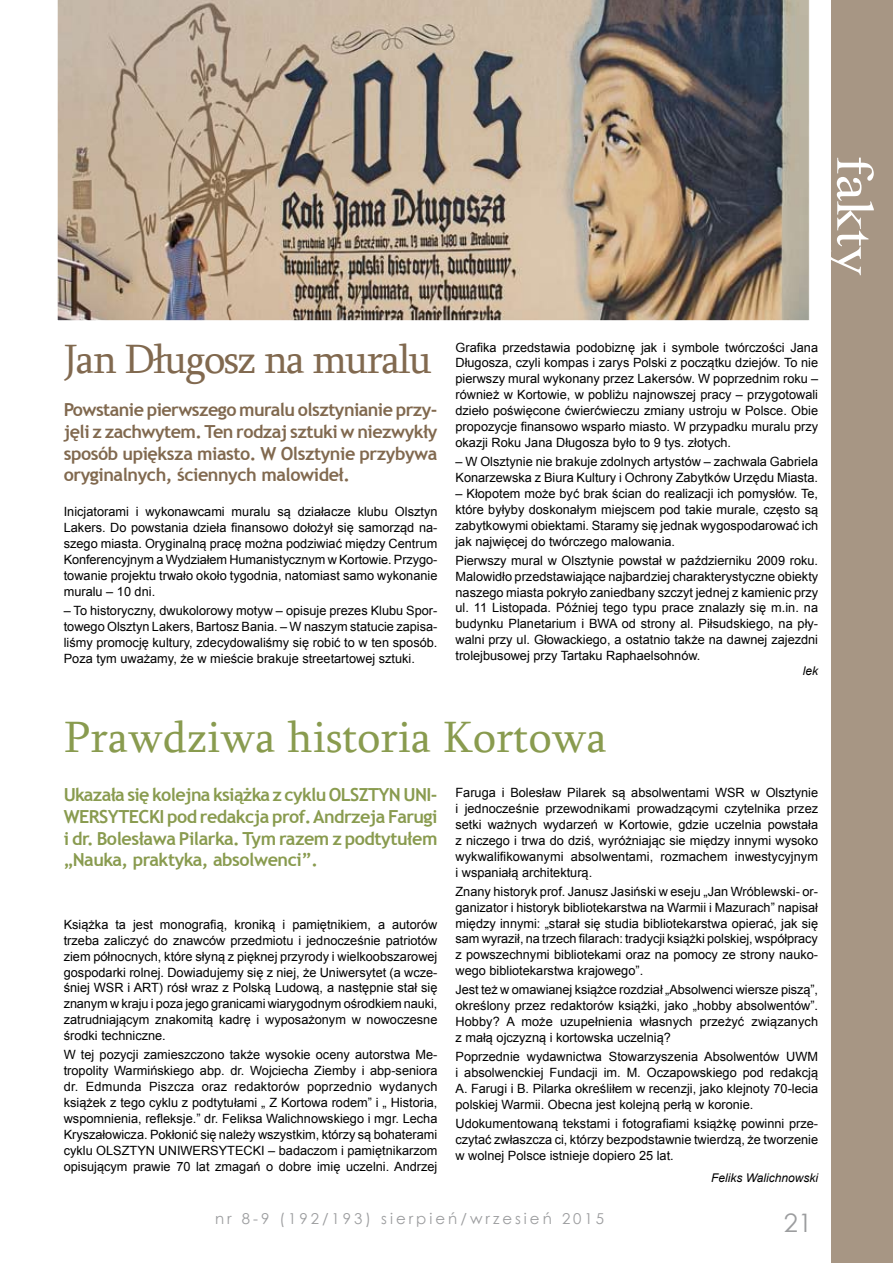
<style>
.page{position:relative;width:893px;height:1263px;background:#fff}
.page>*{position:absolute;margin:0;border:0;box-sizing:border-box;transform-origin:0 0}
.t1{font:52.65px "Times New Roman";color:#fff;scale:1.11 1}
.t2{font:45px "Sylfaen";letter-spacing:.005em;color:#899b4f}
.t3{font:42px "Sylfaen";letter-spacing:-.035em;color:#81694f}
.t4{font:25.5px "Century Gothic";color:#9c9d9f}
.t5{font:700 18px/21.6px "Trebuchet MS";letter-spacing:-.025em;color:#81694f;text-align:justify}
.t6{font:700 18px/21.6px "Trebuchet MS";letter-spacing:-.025em;color:#899b4f;text-align:justify}
.t7{font:15px "Century Gothic";letter-spacing:.2em;color:#9c9d9f}
.t8{font:12.75px/15.9px "Arial";color:#000;text-align:justify}
.t9{font:italic 12px "Arial";color:#000}
</style>
<div class="page">
<div style="left:831px;top:0;width:62px;height:1263px;background:#a79684"></div>
<img style="left:57px;top:0;width:753px;height:321px">
<h1 class="t1" style="left:890px;top:155px;width:110px;rotate:90deg">fakty</h1>
<h3 class="t3" style="left:64px;top:331px;width:369px">Jan Długosz na muralu</h3>
<h3 class="t5" style="left:64px;top:399px;width:375px">Powstanie pierwszego muralu olsztynianie przy&shy;jęli z zachwytem. Ten rodzaj sztuki w niezwykły sposób upiększa miasto. W Olsztynie przybywa oryginalnych, ściennych malowideł.</h3>
<p class="t8" style="left:64px;top:504px;width:375px">Inicjatorami i wykonawcami muralu są działacze klubu Olsztyn Lakers. Do powstania dzieła finansowo dołożył się samorząd na&shy;szego miasta. Oryginalną pracę można podziwiać między Centrum Konferencyjnym a Wydziałem Humanistycznym w Kortowie. Przygo&shy;towanie projektu trwało około tygodnia, natomiast samo wykonanie muralu – 10 dni.</p>
<p class="t8" style="left:64px;top:603px;width:375px">– To historyczny, dwukolorowy motyw – opisuje prezes Klubu Spor&shy;towego Olsztyn Lakers, Bartosz Bania. – W naszym statucie zapisa&shy;liśmy promocję kultury, zdecydowaliśmy się robić to w ten sposób.<br>Poza tym uważamy, że w mieście brakuje streetartowej sztuki.</p>
<p class="t8" style="left:455px;top:339px;width:364px">Grafika przedstawia podobiznę jak i symbole twórczości Jana Długosza, czyli kompas i zarys Polski z początku dziejów. To nie pierwszy mural wykonany przez Lakersów. W poprzednim roku – również w Kortowie, w pobliżu najnowszej pracy – przygotowali dzieło poświęcone ćwierćwieczu zmiany ustroju w Polsce. Obie propozycje finansowo wsparło miasto. W przypadku muralu przy okazji Roku Jana Długosza było to 9 tys. złotych.</p>
<p class="t8" style="left:455px;top:454px;width:364px">– W Olsztynie nie brakuje zdolnych artystów – zachwala Gabriela<br>Konarzewska z Biura Kultury i Ochrony Zabytków Urzędu Miasta.</p>
<p class="t8" style="left:455px;top:486px;width:364px">– Kłopotem może być brak ścian do realizacji ich pomysłów. Te, które byłyby doskonałym miejscem pod takie murale, często są zabytkowymi obiektami. Staramy się jednak wygospodarować ich jak najwięcej do twórczego malowania.</p>
<p class="t8" style="left:455px;top:552px;width:364px">Pierwszy mural w Olsztynie powstał w październiku 2009 roku.<br>Malowidło przedstawiające najbardziej charakterystyczne obiekty naszego miasta pokryło zaniedbany szczyt jednej z kamienic przy ul. 11 Listopada. Później tego typu prace znalazły się m.in. na budynku Planetarium i BWA od strony al. Piłsudskiego, na pły&shy;walni przy ul. Głowackiego, a ostatnio także na dawnej zajezdni trolejbusowej przy Tartaku Raphaelsohnów.</p>
<p class="t9" style="left:803px;top:663px;width:17px">lek</p>
<h2 class="t2" style="left:64px;top:706px;width:544px">Prawdziwa historia Kortowa</h2>
<h3 class="t6" style="left:64px;top:784px;width:375px">Ukazała się kolejna książka z cyklu OLSZTYN UNI-WERSYTECKI pod redakcja prof. Andrzeja Farugi i dr. Bolesława Pilarka. Tym razem z podtytułem „Nauka, praktyka, absolwenci”.</h3>
<p class="t8" style="left:455px;top:785px;width:364px">Faruga i Bolesław Pilarek są absolwentami WSR w Olsztynie i jednocześnie przewodnikami prowadzącymi czytelnika przez setki ważnych wydarzeń w Kortowie, gdzie uczelnia powstała z niczego i trwa do dziś, wyróżniając sie między innymi wysoko wykwalifikowanymi absolwentami, rozmachem inwestycyjnym i wspaniałą architekturą.</p>
<p class="t8" style="left:455px;top:883px;width:364px">Znany historyk prof. Janusz Jasiński w eseju „Jan Wróblewski- or&shy;ganizator i historyk bibliotekarstwa na Warmii i Mazurach” napisał między innymi: „starał się studia bibliotekarstwa opierać, jak się sam wyraził, na trzech filarach: tradycji książki polskiej, współpracy z powszechnymi bibliotekami oraz na pomocy ze strony nauko&shy;wego bibliotekarstwa krajowego”.</p>
<p class="t8" style="left:455px;top:982px;width:364px">Jest też w omawianej książce rozdział „Absolwenci wiersze piszą”, określony przez redaktorów książki, jako „hobby absolwentów”.<br>Hobby? A może uzupełnienia własnych przeżyć związanych z małą ojczyzną i kortowska uczelnią?</p>
<p class="t8" style="left:455px;top:1049px;width:364px">Poprzednie wydawnictwa Stowarzyszenia Absolwentów UWM i absolwenckiej Fundacji im. M. Oczapowskiego pod redakcją A. Farugi i B. Pilarka określiłem w recenzji, jako klejnoty 70-lecia polskiej Warmii. Obecna jest kolejną perłą w koronie.</p>
<p class="t8" style="left:455px;top:1116px;width:364px">Udokumentowaną tekstami i fotografiami książkę powinni prze&shy;czytać zwłaszcza ci, którzy bezpodstawnie twierdzą, że tworzenie w wolnej Polsce istnieje dopiero 25 lat.</p>
<p class="t8" style="left:64px;top:916px;width:375px">Książka ta jest monografią, kroniką i pamiętnikiem, a autorów trzeba zaliczyć do znawców przedmiotu i jednocześnie patriotów ziem północnych, które słyną z pięknej przyrody i wielkoobszarowej gospodarki rolnej. Dowiadujemy się z niej, że Uniwersytet (a wcze&shy;śniej WSR i ART) rósł wraz z Polską Ludową, a następnie stał się znanym w kraju i poza jego granicami wiarygodnym ośrodkiem nauki, zatrudniającym znakomitą kadrę i wyposażonym w nowoczesne środki techniczne.</p>
<p class="t8" style="left:64px;top:1047px;width:375px">W tej pozycji zamieszczono także wysokie oceny autorstwa Me&shy;tropolity Warmińskiego abp. dr. Wojciecha Ziemby i abp-seniora dr. Edmunda Piszcza oraz redaktorów poprzednio wydanych książek z tego cyklu z podtytułami „ Z Kortowa rodem” i „ Historia, wspomnienia, refleksje.” dr. Feliksa Walichnowskiego i mgr. Lecha Kryszałowicza. Pokłonić się należy wszystkim, którzy są bohaterami cyklu OLSZTYN UNIWERSYTECKI – badaczom i pamiętnikarzom opisującym prawie 70 lat zmagań o dobre imię uczelni. Andrzej</p>
<p class="t9" style="left:711px;top:1170px;width:109px">Feliks Walichnowski</p>
<p class="t7" style="left:215px;top:1208px;width:391px">nr 8-9 (192/193) sierpień/wrzesień 2015</p>
<h3 class="t4" style="left:784px;top:1205px;width:30px">21</h3>
</div>
